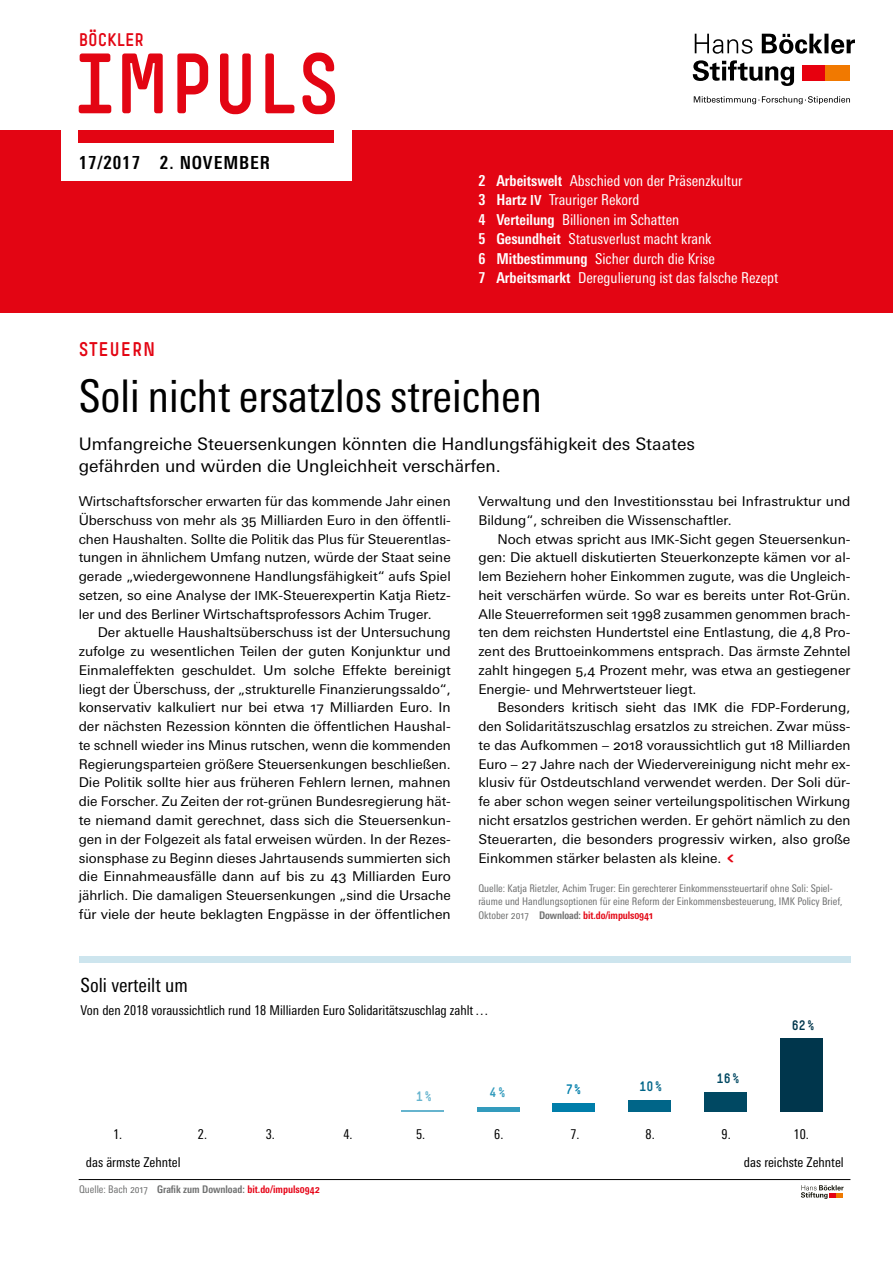
<style>
.page{position:relative;width:893px;height:1263px;background:#fff}
.page>*{position:absolute;margin:0;border:0;box-sizing:border-box;transform-origin:0 0}
.t1{font:84px "Simple HBS";color:#e30513}
._2__Head{font:condensed 45px "Univers Next Pro";color:#000}
.t2{font:condensed 19.5px "Univers Next Pro";color:#000}
._1__Stichwort{font:19.5px "Simple HBS";letter-spacing:.05em;color:#e30513}
.t3{font:700 condensed 18px "Univers Next Pro";letter-spacing:.05em;color:#000}
.t4{font:18px "Simple HBS";color:#e30513}
._3__Vorspann{font:17.25px/22.5px "Univers Next Pro";color:#000}
._0__Inhaltsverzeichn{font:condensed 15px "Univers Next Pro";color:#fff}
._4__Fließtext{font:13.5px/18.8px "Univers Next Pro";color:#000;text-align:justify}
._4__Fließtext_stumpf{font:13.5px/18.8px "Univers Next Pro";color:#000;text-align:justify}
.t5{font:condensed 13.5px "Univers Next Pro";color:#000}
.t6{font:13.5px "Simple HBS";color:#00364c}
.t7{font:13.5px "Simple HBS";color:#004862}
.t8{font:13.5px "Simple HBS";color:#006588}
.t9{font:13.5px "Simple HBS";color:#007eaa}
.t10{font:13.5px "Simple HBS";color:#66b4ce}
.t11{font:13.5px "Simple HBS";color:#339bbd}
._5__Quelle_Artikel_o{font:condensed 10.5px/13.5px "Univers Next Pro";color:#6f7070}
.t12{font:700 condensed 10.5px "Univers Next Pro";color:#6f7070}
.s1{font-weight:700}
.s2{font-weight:700;font-size:13.8px}
.s3{font-size:12.45px}
.s4{font-family:"Simple HBS";font-size:18px;color:#e30513}
.s5{font-weight:700;color:#e30513}
.s6{font-weight:400}
.s7{color:#e60215}
</style>
<div class="page">
<div style="left:0;top:130px;width:893px;height:183px;background:#e30513"></div>
<div style="left:62px;top:128px;width:290px;height:53px;background:#fff"></div>
<svg style="left:695px;top:34px;width:160px;height:20px"></svg>
<div style="left:802px;top:65px;width:24px;height:15px;background:#e7000e"></div>
<div style="left:826px;top:65px;width:24px;height:15px;background:#f17900"></div>
<svg style="left:694px;top:96px;width:156px;height:8px"></svg>
<svg style="left:693px;top:60px;width:101px;height:26px"></svg>
<div style="left:79px;top:130px;width:255px;height:12px;background:#e30513"></div>
<hr style="left:401px;top:1110px;width:42px;height:2px;background:#66b4ce">
<div style="left:477px;top:1107px;width:42px;height:5px;background:#339bbd"></div>
<div style="left:553px;top:1103px;width:42px;height:9px;background:#007eaa"></div>
<div style="left:629px;top:1100px;width:42px;height:12px;background:#006588"></div>
<div style="left:704px;top:1093px;width:43px;height:19px;background:#004862"></div>
<div style="left:780px;top:1038px;width:43px;height:74px;background:#00364c"></div>
<div style="left:79px;top:956px;width:771px;height:7px;background:#cde5ee"></div>
<svg style="left:801px;top:1185px;width:43px;height:14px"></svg>
<hr style="left:79px;top:1179px;width:771px;height:1px;background:#000">
<h3 class="t4" style="left:79px;top:29px;width:67px">BÖCKLER</h3>
<h1 class="t1" style="left:75px;top:36px;width:266px">IMPULS</h1>
<p class="t3" style="left:79px;top:152px;width:193px">17/2017 2. NOVEMBER</p>
<p class="_0__Inhaltsverzeichn" style="left:478px;top:172px;width:266px"><span class="s1">2 Arbeitswelt</span> Abschied von der Präsenzkultur</p>
<p class="_0__Inhaltsverzeichn" style="left:478px;top:191px;width:162px"><span class="s1">3 Hartz</span> <span class="s2">IV</span> Trauriger Rekord</p>
<p class="_0__Inhaltsverzeichn" style="left:478px;top:211px;width:202px"><span class="s1">4 Verteilung</span> Billionen im Schatten</p>
<p class="_0__Inhaltsverzeichn" style="left:478px;top:230px;width:235px"><span class="s1">5 Gesundheit</span> Statusverlust macht krank</p>
<p class="_0__Inhaltsverzeichn" style="left:478px;top:250px;width:238px"><span class="s1">6 Mitbestimmung</span> Sicher durch die Krise</p>
<p class="_0__Inhaltsverzeichn" style="left:478px;top:269px;width:301px"><span class="s1">7 Arbeitsmarkt</span> Deregulierung ist das falsche Rezept</p>
<p class="_1__Stichwort" style="left:79px;top:338px;width:78px">STEUERN</p>
<p class="_2__Head" style="left:79px;top:370px;width:465px">Soli nicht ersatzlos streichen</p>
<p class="_3__Vorspann" style="left:79px;top:433px;width:618px">Umfangreiche Steuersenkungen könnten die Handlungsfähigkeit des Staates gefährden und würden die Ungleichheit verschärfen.</p>
<p class="_4__Fließtext" style="left:478px;top:492px;width:374px">Verwaltung und den Investitionsstau bei Infrastruktur und<br>Bildung“, schreiben die Wissenschaftler.</p>
<p class="_4__Fließtext" style="left:478px;top:529px;width:374px;text-indent:19px">Noch etwas spricht aus <span class="s3">IMK</span>-Sicht gegen Steuersenkun&shy;gen: Die aktuell diskutierten Steuerkonzepte kämen vor al&shy;lem Beziehern hoher Einkommen zugute, was die Ungleich&shy;heit verschärfen würde. So war es bereits unter Rot-Grün.<br>Alle Steuerreformen seit 1998 zusammen genommen brach&shy;ten dem reichsten Hundertstel eine Entlastung, die 4,8 Pro&shy;zent des Bruttoeinkommens entsprach. Das ärmste Zehntel zahlt hingegen 5,4 Prozent mehr, was etwa an gestiegener Energie- und Mehrwertsteuer liegt.</p>
<p class="_4__Fließtext" style="left:478px;top:698px;width:374px;text-indent:19px">Besonders kritisch sieht das <span class="s3">IMK</span> die <span class="s3">FDP</span>-Forderung, den Solidaritätszuschlag ersatzlos zu streichen. Zwar müss&shy;te das Aufkommen – 2018 voraussichtlich gut 18 Milliarden Euro – 27 Jahre nach der Wiedervereinigung nicht mehr ex&shy;klusiv für Ostdeutschland verwendet werden. Der Soli dür&shy;fe aber schon wegen seiner verteilungspolitischen Wirkung nicht ersatzlos gestrichen werden. Er gehört nämlich zu den Steuerarten, die besonders progressiv wirken, also große Einkommen stärker belasten als kleine.<span class="s4">&lt;</span></p>
<p class="_5__Quelle_Artikel_o" style="left:478px;top:881px;width:366px">Quelle: Katja Rietzler, Achim Truger: Ein gerechterer Einkommenssteuertarif ohne Soli: Spiel&shy;räume und Handlungsoptionen für eine Reform der Einkommensbesteuerung, IMK Policy Brief,<br>Oktober 2017 <span class="s1">Download:</span> <span class="s5">bit.do/impuls0941</span></p>
<p class="_4__Fließtext_stumpf" style="left:79px;top:492px;width:374px">Wirtschaftsforscher erwarten für das kommende Jahr einen Überschuss von mehr als 35 Milliarden Euro in den öffentli&shy;chen Haushalten. Sollte die Politik das Plus für Steuerentlas&shy;tungen in ähnlichem Umfang nutzen, würde der Staat seine gerade „wiedergewonnene Handlungsfähigkeit“ aufs Spiel setzen, so eine Analyse der <span class="s3">IMK</span>-Steuerexpertin Katja Rietz&shy;ler und des Berliner Wirtschaftsprofessors Achim Truger.</p>
<p class="_4__Fließtext" style="left:79px;top:623px;width:374px;text-indent:19px">Der aktuelle Haushaltsüberschuss ist der Untersuchung zufolge zu wesentlichen Teilen der guten Konjunktur und Einmaleffekten geschuldet. Um solche Effekte bereinigt liegt der Überschuss, der „strukturelle Finanzierungssaldo“, konservativ kalkuliert nur bei etwa 17 Milliarden Euro. In der nächsten Rezession könnten die öffentlichen Haushal&shy;te schnell wieder ins Minus rutschen, wenn die kommenden Regierungsparteien größere Steuersenkungen beschließen.<br>Die Politik sollte hier aus früheren Fehlern lernen, mahnen die Forscher. Zu Zeiten der rot-grünen Bundesregierung hät&shy;te niemand damit gerechnet, dass sich die Steuersenkun&shy;gen in der Folgezeit als fatal erweisen würden. In der Rezes&shy;sionsphase zu Beginn dieses Jahrtausends summierten sich die Einnahmeausfälle dann auf bis zu 43 Milliarden Euro jährlich. Die damaligen Steuersenkungen „sind die Ursache für viele der heute beklagten Engpässe in der öffentlichen</p>
<p class="t2" style="left:81px;top:974px;width:109px">Soli verteilt um</p>
<p class="t5" style="left:81px;top:1002px;width:409px">Von den 2018 voraussichtlich rund 18 Milliarden Euro Solidaritätszuschlag zahlt…</p>
<p class="t10" style="left:416px;top:1088px;width:17px">1%</p>
<p class="t11" style="left:490px;top:1085px;width:17px">4%</p>
<p class="t9" style="left:566px;top:1081px;width:17px">7%</p>
<p class="t8" style="left:640px;top:1079px;width:24px">10%</p>
<p class="t7" style="left:717px;top:1071px;width:24px">16%</p>
<p class="t6" style="left:792px;top:1017px;width:24px">62%</p>
<p class="t5" style="left:113px;top:1126px;width:11px">1.</p>
<p class="t5" style="left:198px;top:1126px;width:11px">2.</p>
<p class="t5" style="left:266px;top:1126px;width:11px">3.</p>
<p class="t5" style="left:343px;top:1126px;width:11px">4.</p>
<p class="t5" style="left:416px;top:1126px;width:11px">5.</p>
<p class="t5" style="left:494px;top:1126px;width:11px">6.</p>
<p class="t5" style="left:570px;top:1126px;width:11px">7.</p>
<p class="t5" style="left:646px;top:1126px;width:11px">8.</p>
<p class="t5" style="left:722px;top:1126px;width:11px">9.</p>
<p class="t5" style="left:793px;top:1126px;width:17px">10.</p>
<p class="t5" style="left:86px;top:1154px;width:96px">das ärmste Zehntel</p>
<p class="t5" style="left:744px;top:1154px;width:101px">das reichste Zehntel</p>
<p class="t12" style="left:79px;top:1183px;width:242px"><span class="s6">Quelle: Bach 2017</span> Grafik zum Download: <span class="s7">bit.do/impuls0942</span></p>
</div>
